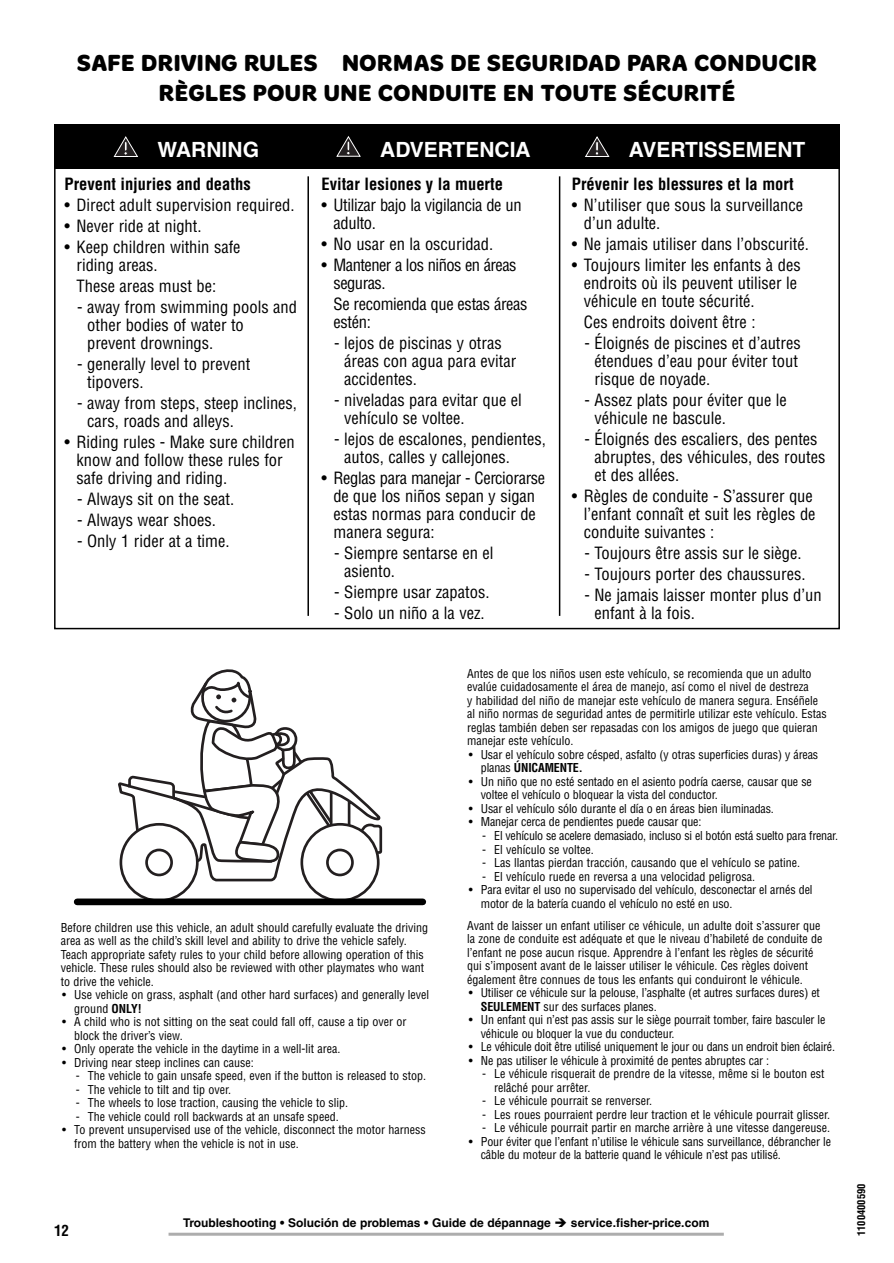
<style>
.page{position:relative;width:894px;height:1263px;background:#fff}
.page>*{position:absolute;margin:0;border:0;box-sizing:border-box;transform-origin:0 0}
.t1{font:700 24px/29.8px "Merge Pro";color:#000;text-align:center}
.t2{font:700 21px "Helvetica LT Std";color:#fff}
.t3{font:condensed 16.5px/18px "Helvetica LT Std";color:#000}
.t4{font:700 condensed 16.5px "Helvetica LT Std";color:#000}
.t5{font:condensed 16.5px/18px "Helvetica LT Std";letter-spacing:-.02em;color:#000}
.t6{font:condensed 16.5px/18px "Helvetica LT Std";letter-spacing:-.03em;color:#000}
.t7{font:700 condensed 15px "Helvetica LT Std";color:#000}
.t8{font:condensed 12px/13.5px "Helvetica LT Std";color:#000}
.t9{font:condensed 12px "Helvetica LT Std";letter-spacing:-.02em;color:#000}
.t10{font:700 12px "Helvetica LT Std";color:#000}
.t11{font:700 condensed 10.5px "Helvetica LT Std";color:#000}
.s1{font-weight:700}
</style>
<div class="page">
<hr style="left:168px;top:1232px;width:555px;height:3px;background:#adadad">
<svg style="left:118px;top:669px;width:265px;height:237px"></svg>
<div style="left:77px;top:898px;width:345px;height:7px;background:#000"></div>
<div style="left:54px;top:125px;width:785px;height:44px;background:#000"></div>
<svg style="left:113px;top:136px;width:25px;height:21px"></svg>
<svg style="left:336px;top:136px;width:25px;height:21px"></svg>
<svg style="left:585px;top:136px;width:24px;height:21px"></svg>
<hr style="left:307px;top:176px;width:2px;height:440px;background:#000">
<hr style="left:558px;top:176px;width:2px;height:440px;background:#000">
<h1 class="t1" style="left:77px;top:50px;width:741px">SAFE DRIVING RULES NORMAS DE SEGURIDAD PARA CONDUCIR<br>RÈGLES POUR UNE CONDUITE EN TOUTE SÉCURITÉ</h1>
<h2 class="t2" style="left:157px;top:142px;width:103px">WARNING</h2>
<h2 class="t2" style="left:380px;top:142px;width:152px">ADVERTENCIA</h2>
<h2 class="t2" style="left:628px;top:142px;width:178px">AVERTISSEMENT</h2>
<h3 class="t4" style="left:64px;top:178px;width:187px">Prevent injuries and deaths</h3>
<h3 class="t3" style="left:64px;top:197px;width:231px">• Direct adult supervision required.</h3>
<h3 class="t3" style="left:64px;top:218px;width:138px">• Never ride at night.</h3>
<h3 class="t3" style="left:76px;top:239px;width:165px;text-indent:-12px">• Keep children within safe riding areas.</h3>
<h3 class="t3" style="left:76px;top:278px;width:141px">These areas must be:</h3>
<h3 class="t3" style="left:87px;top:299px;width:211px;text-indent:-10px">- away from swimming pools and other bodies of water to<br>prevent drownings.</h3>
<h3 class="t3" style="left:87px;top:356px;width:164px;text-indent:-10px">- generally level to prevent tipovers.</h3>
<h3 class="t3" style="left:87px;top:395px;width:211px;text-indent:-10px">- away from steps, steep inclines, cars, roads and alleys.</h3>
<h3 class="t3" style="left:76px;top:434px;width:219px;text-indent:-12px">• Riding rules - Make sure children know and follow these rules for safe driving and riding.</h3>
<h3 class="t3" style="left:77px;top:491px;width:158px">- Always sit on the seat.</h3>
<h3 class="t3" style="left:77px;top:512px;width:140px">- Always wear shoes.</h3>
<h3 class="t3" style="left:77px;top:533px;width:154px">- Only 1 rider at a time.</h3>
<h3 class="t4" style="left:571px;top:178px;width:223px">Prévenir les blessures et la mort</h3>
<h3 class="t3" style="left:583px;top:197px;width:221px;text-indent:-12px">• N’utiliser que sous la surveillance d’un adulte.</h3>
<h3 class="t3" style="left:571px;top:236px;width:238px">• Ne jamais utiliser dans l’obscurité.</h3>
<h3 class="t3" style="left:583px;top:257px;width:218px;text-indent:-12px">• Toujours limiter les enfants à des endroits où ils peuvent utiliser le véhicule en toute sécurité.</h3>
<h3 class="t3" style="left:583px;top:314px;width:173px">Ces endroits doivent être :</h3>
<h3 class="t3" style="left:594px;top:335px;width:207px;text-indent:-10px">- Éloignés de piscines et d’autres étendues d’eau pour éviter tout risque de noyade.</h3>
<h3 class="t3" style="left:594px;top:392px;width:194px;text-indent:-10px">- Assez plats pour éviter que le véhicule ne bascule.</h3>
<h3 class="t3" style="left:594px;top:431px;width:232px;text-indent:-10px">- Éloignés des escaliers, des pentes abruptes, des véhicules, des routes et des allées.</h3>
<h3 class="t3" style="left:583px;top:488px;width:233px;text-indent:-12px">• Règles de conduite - S’assurer que l’enfant connaît et suit les règles de conduite suivantes :</h3>
<h3 class="t3" style="left:584px;top:545px;width:219px">- Toujours être assis sur le siège.</h3>
<h3 class="t3" style="left:584px;top:566px;width:222px">- Toujours porter des chaussures.</h3>
<h3 class="t3" style="left:594px;top:587px;width:229px;text-indent:-10px">- Ne jamais laisser monter plus d’un enfant à la fois.</h3>
<h3 class="t4" style="left:321px;top:178px;width:183px">Evitar lesiones y la muerte</h3>
<h3 class="t5" style="left:333px;top:197px;width:190px;text-indent:-12px">• Utilizar bajo la vigilancia de un adulto.</h3>
<h3 class="t3" style="left:321px;top:236px;width:173px">• No usar en la oscuridad.</h3>
<h3 class="t6" style="left:333px;top:257px;width:184px;text-indent:-12px">• Mantener a los niños en áreas seguras.</h3>
<h3 class="t5" style="left:333px;top:296px;width:195px">Se recomienda que estas áreas estén:</h3>
<h3 class="t3" style="left:344px;top:335px;width:174px;text-indent:-10px">- lejos de piscinas y otras áreas con agua para evitar accidentes.</h3>
<h3 class="t3" style="left:344px;top:392px;width:179px;text-indent:-10px">- niveladas para evitar que el vehículo se voltee.</h3>
<h3 class="t3" style="left:344px;top:431px;width:203px;text-indent:-10px">- lejos de escalones, pendientes, autos, calles y callejones.</h3>
<h3 class="t3" style="left:333px;top:470px;width:213px;text-indent:-12px">• Reglas para manejar - Cerciorarse de que los niños sepan y sigan estas normas para conducir de manera segura:</h3>
<h3 class="t3" style="left:344px;top:545px;width:151px;text-indent:-10px">- Siempre sentarse en el asiento.</h3>
<h3 class="t3" style="left:334px;top:584px;width:157px">- Siempre usar zapatos.</h3>
<h3 class="t3" style="left:334px;top:605px;width:152px">- Solo un niño a la vez.</h3>
<p class="t8" style="left:61px;top:921px;width:369px">Before children use this vehicle, an adult should carefully evaluate the driving area as well as the child’s skill level and ability to drive the vehicle safely.<br>Teach appropriate safety rules to your child before allowing operation of this vehicle. These rules should also be reviewed with other playmates who want to drive the vehicle.</p>
<p class="t8" style="left:74px;top:989px;width:356px;text-indent:-12px">• Use vehicle on grass, asphalt (and other hard surfaces) and generally level ground <span class="s1">ONLY!</span></p>
<p class="t8" style="left:74px;top:1016px;width:333px;text-indent:-12px">• A child who is not sitting on the seat could fall off, cause a tip over or block the driver’s view.</p>
<p class="t8" style="left:62px;top:1043px;width:279px">• Only operate the vehicle in the daytime in a well-lit area.</p>
<p class="t8" style="left:62px;top:1056px;width:193px">• Driving near steep inclines can cause:</p>
<p class="t8" style="left:76px;top:1070px;width:352px">- The vehicle to gain unsafe speed, even if the button is released to stop.</p>
<p class="t8" style="left:76px;top:1083px;width:157px">- The vehicle to tilt and tip over.</p>
<p class="t8" style="left:76px;top:1097px;width:274px">- The wheels to lose traction, causing the vehicle to slip.</p>
<p class="t8" style="left:76px;top:1110px;width:264px">- The vehicle could roll backwards at an unsafe speed.</p>
<p class="t8" style="left:74px;top:1124px;width:353px;text-indent:-12px">• To prevent unsupervised use of the vehicle, disconnect the motor harness from the battery when the vehicle is not in use.</p>
<p class="t8" style="left:467px;top:668px;width:361px">Antes de que los niños usen este vehículo, se recomienda que un adulto evalúe cuidadosamente el área de manejo, así como el nivel de destreza<br>y habilidad del niño de manejar este vehículo de manera segura. Enséñele al niño normas de seguridad antes de permitirle utilizar este vehículo. Estas reglas también deben ser repasadas con los amigos de juego que quieran manejar este vehículo.</p>
<p class="t8" style="left:480px;top:749px;width:339px;text-indent:-12px">• Usar el vehículo sobre césped, asfalto (y otras superficies duras) y áreas planas <span class="s1">ÚNICAMENTE.</span></p>
<p class="t8" style="left:480px;top:776px;width:332px;text-indent:-12px">• Un niño que no esté sentado en el asiento podría caerse, causar que se voltee el vehículo o bloquear la vista del conductor.</p>
<p class="t8" style="left:468px;top:803px;width:306px">• Usar el vehículo sólo durante el día o en áreas bien iluminadas.</p>
<p class="t8" style="left:468px;top:816px;width:234px">• Manejar cerca de pendientes puede causar que:</p>
<p class="t9" style="left:482px;top:831px;width:357px">- El vehículo se acelere demasiado, incluso si el botón está suelto para frenar.</p>
<p class="t8" style="left:482px;top:843px;width:113px">- El vehículo se voltee.</p>
<p class="t8" style="left:482px;top:857px;width:319px">- Las llantas pierdan tracción, causando que el vehículo se patine.</p>
<p class="t8" style="left:482px;top:870px;width:274px">- El vehículo ruede en reversa a una velocidad peligrosa.</p>
<p class="t8" style="left:480px;top:884px;width:333px;text-indent:-12px">• Para evitar el uso no supervisado del vehículo, desconectar el arnés del motor de la batería cuando el vehículo no esté en uso.</p>
<p class="t8" style="left:467px;top:919px;width:356px">Avant de laisser un enfant utiliser ce véhicule, un adulte doit s’assurer que la zone de conduite est adéquate et que le niveau d’habileté de conduite de l’enfant ne pose aucun risque. Apprendre à l’enfant les règles de sécurité qui s’imposent avant de le laisser utiliser le véhicule. Ces règles doivent également être connues de tous les enfants qui conduiront le véhicule.</p>
<p class="t8" style="left:480px;top:987px;width:340px;text-indent:-12px">• Utiliser ce véhicule sur la pelouse, l’asphalte (et autres surfaces dures) et<br><span class="s1">SEULEMENT</span> sur des surfaces planes.</p>
<p class="t8" style="left:480px;top:1014px;width:346px;text-indent:-12px">• Un enfant qui n’est pas assis sur le siège pourrait tomber, faire basculer le véhicule ou bloquer la vue du conducteur.</p>
<p class="t9" style="left:468px;top:1042px;width:367px">• Le véhicule doit être utilisé uniquement le jour ou dans un endroit bien éclairé.</p>
<p class="t8" style="left:468px;top:1054px;width:302px">• Ne pas utiliser le véhicule à proximité de pentes abruptes car :</p>
<p class="t8" style="left:494px;top:1068px;width:331px;text-indent:-12px">- Le véhicule risquerait de prendre de la vitesse, même si le bouton est relâché pour arrêter.</p>
<p class="t8" style="left:482px;top:1095px;width:171px">- Le véhicule pourrait se renverser.</p>
<p class="t8" style="left:482px;top:1108px;width:349px">- Les roues pourraient perdre leur traction et le véhicule pourrait glisser.</p>
<p class="t8" style="left:482px;top:1122px;width:349px">- Le véhicule pourrait partir en marche arrière à une vitesse dangereuse.</p>
<p class="t8" style="left:480px;top:1135px;width:351px;text-indent:-12px">• Pour éviter que l’enfant n’utilise le véhicule sans surveillance, débrancher le câble du moteur de la batterie quand le véhicule n’est pas utilisé.</p>
<p class="t7" style="left:54px;top:1224px;width:16px">12</p>
<p class="t10" style="left:183px;top:1218px;width:527px">Troubleshooting • Solución de problemas • Guide de dépannage ➔ service.fisher-price.com</p>
<p class="t11" style="left:857px;top:1236px;width:54px;rotate:-90deg">1100400590</p>
</div>
